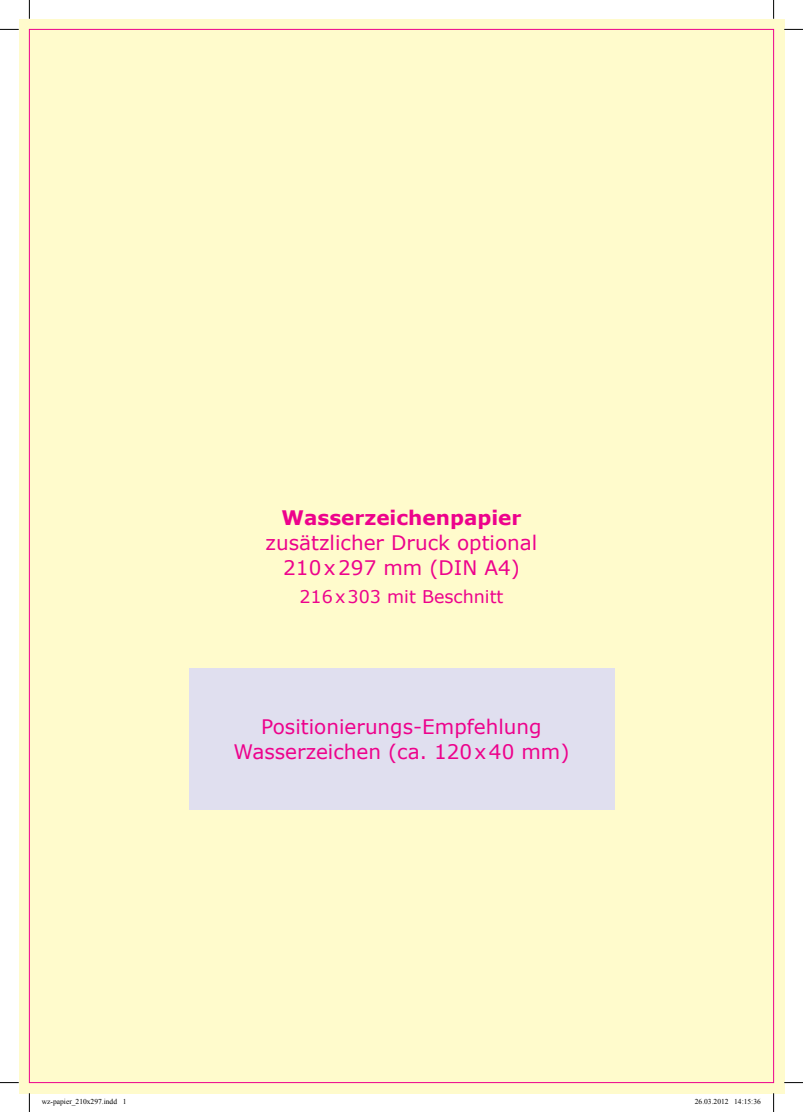
<style>
.page{position:relative;width:803px;height:1112px;background:#fff}
.page>*{position:absolute;margin:0;border:0;box-sizing:border-box;transform-origin:0 0}
.t1{font:20px/25px "Verdana";color:#ed028c;text-align:center}
.t2{font:700 20px "Verdana";color:#ed028c}
.t3{font:17.5px "Verdana";color:#ed028c}
.t4{font:7.5px "Times New Roman";color:#000}
</style>
<div class="page">
<div style="left:19px;top:19px;width:765px;height:1073px;background:#fffbcc"></div>
<div style="left:189px;top:667px;width:425px;height:142px;background:#e0dfef"></div>
<svg style="left:0;top:29px;width:19px;height:1px"></svg>
<svg style="left:784px;top:29px;width:19px;height:1px"></svg>
<svg style="left:0;top:1082px;width:19px;height:1px"></svg>
<svg style="left:784px;top:1081px;width:19px;height:2px"></svg>
<svg style="left:29px;top:0;width:1px;height:19px"></svg>
<svg style="left:29px;top:1092px;width:1px;height:19px"></svg>
<svg style="left:773px;top:0;width:1px;height:19px"></svg>
<svg style="left:773px;top:1092px;width:1px;height:19px"></svg>
<p class="t2" style="left:281px;top:504px;width:241px">Wasserzeichenpapier</p>
<p class="t1" style="left:266px;top:529px;width:273px">zusätzlicher Druck optional<br>210x297 mm (DIN A4)</p>
<p class="t3" style="left:299px;top:585px;width:205px">216x303 mit Beschnitt</p>
<p class="t1" style="left:234px;top:713px;width:337px">Positionierungs-Empfehlung<br>Wasserzeichen (ca. 120x40 mm)</p>
<p class="t4" style="left:42px;top:1096px;width:86px">wz-papier_210x297.indd 1</p>
<p class="t4" style="left:695px;top:1096px;width:68px">26.03.2012 14:15:36</p>
</div>
